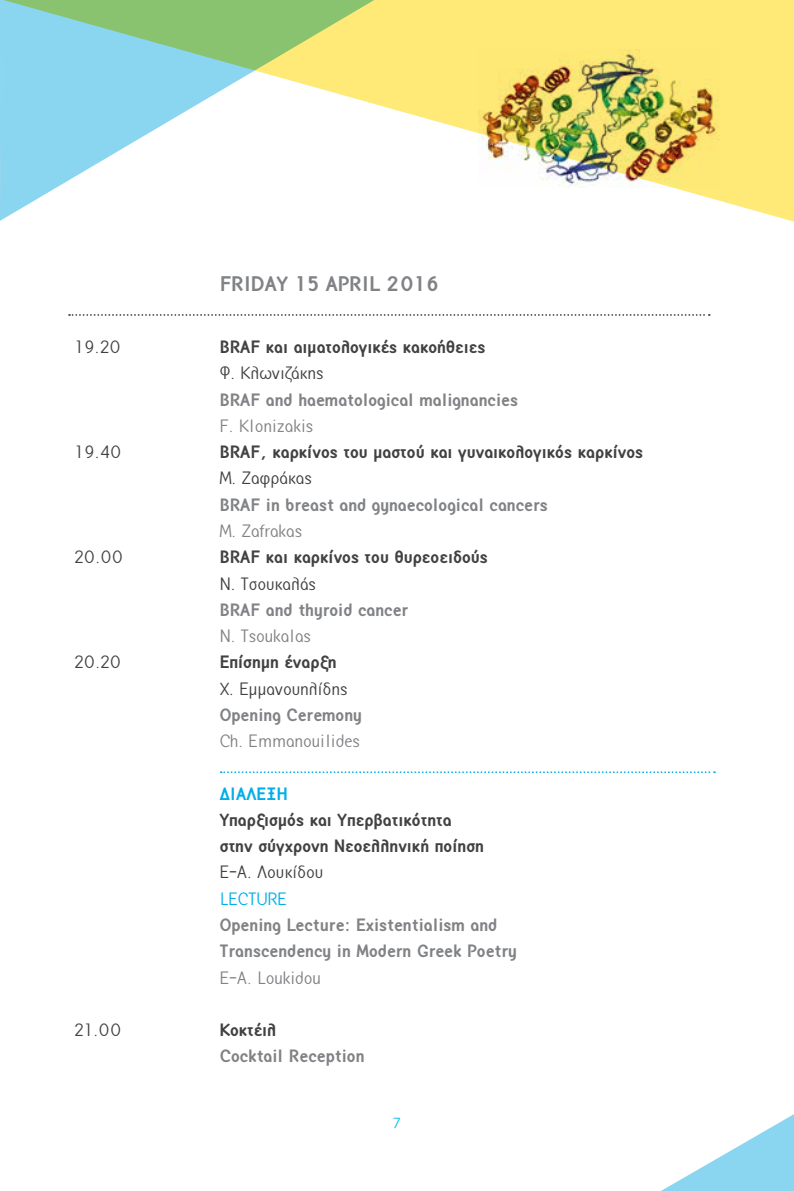
<style>
.page{position:relative;width:794px;height:1191px;background:#fff}
.page>*{position:absolute;margin:0;border:0;box-sizing:border-box;transform-origin:0 0}
.t1{font:700 22.75px "PF Report";color:#808285}
.t2{font:700 19.25px/26.2px "PF Report";color:#808285}
.t3{font:700 19.25px/26.2px "PF Report";color:#414042}
.t4{font:19.25px "PF Report";color:#414042}
.t5{font:19.25px "PF Report";color:#808285}
.t6{font:700 19.25px "PF Report";color:#00afe8}
.t7{font:19.25px "PF Report";color:#00afe8}
.t8{font:15.75px "PF Report";color:#00c0eb}
</style>
<div class="page">
<svg style="left:0;top:0;width:794px;height:222px"></svg>
<svg style="left:221px;top:771px;width:494px;height:2px"></svg>
<svg style="left:69px;top:314px;width:640px;height:2px"></svg>
<img style="left:479px;top:50px;width:240px;height:138px">
<svg style="left:661px;top:1114px;width:133px;height:77px"></svg>
<p class="t1" style="left:220px;top:272px;width:221px">FRIDAY 15 APRIL 2016</p>
<p class="t4" style="left:74px;top:337px;width:48px">19.20</p>
<p class="t3" style="left:220px;top:334px;width:11px">BRAF</p>
<p class="t3" style="left:266px;top:334px;width:221px">και αιματολογικές κακοήθειες</p>
<p class="t4" style="left:220px;top:364px;width:105px">Φ. Κλωνιζάκης</p>
<p class="t2" style="left:220px;top:386px;width:9px">BRAF</p>
<p class="t2" style="left:266px;top:386px;width:254px">and haematological malignancies</p>
<p class="t5" style="left:220px;top:416px;width:95px">F. Klonizakis</p>
<p class="t4" style="left:74px;top:442px;width:49px">19.40</p>
<p class="t3" style="left:220px;top:439px;width:11px">BRAF</p>
<p class="t3" style="left:260px;top:439px;width:384px">, καρκίνος του μαστού και γυναικολογικός καρκίνος</p>
<p class="t4" style="left:220px;top:469px;width:94px">Μ. Ζαφράκας</p>
<p class="t2" style="left:220px;top:491px;width:9px">BRAF</p>
<p class="t2" style="left:266px;top:491px;width:283px">in breast and gynaecological cancers</p>
<p class="t5" style="left:220px;top:521px;width:84px">M. Zafrakas</p>
<p class="t4" style="left:74px;top:548px;width:50px">20.00</p>
<p class="t3" style="left:220px;top:544px;width:11px">BRAF</p>
<p class="t3" style="left:266px;top:544px;width:224px">και καρκίνος του θυρεοειδούς</p>
<p class="t4" style="left:220px;top:574px;width:98px">Ν. Τσουκαλάς</p>
<p class="t2" style="left:220px;top:596px;width:9px">BRAF</p>
<p class="t2" style="left:266px;top:596px;width:144px">and thyroid cancer</p>
<p class="t5" style="left:220px;top:626px;width:93px">N . Tsoukalas</p>
<p class="t4" style="left:74px;top:653px;width:48px">20.20</p>
<p class="t3" style="left:220px;top:649px;width:118px">Επίσημη έναρξη</p>
<p class="t4" style="left:220px;top:679px;width:129px">Χ. Εμμανουηλίδης</p>
<p class="t2" style="left:220px;top:701px;width:144px">Opening Ceremony</p>
<p class="t5" style="left:220px;top:731px;width:142px">Ch. Emmanouilides</p>
<p class="t6" style="left:220px;top:783px;width:68px">Διάλεξη</p>
<p class="t3" style="left:220px;top:806px;width:266px">Υπαρξισμός και Υπερβατικότητα στην σύγχρονη Νεοελληνική ποίηση</p>
<p class="t4" style="left:220px;top:863px;width:105px">Ε-Α. Λουκίδου</p>
<p class="t7" style="left:220px;top:889px;width:69px">LECTURE</p>
<p class="t2" style="left:220px;top:911px;width:299px">Opening Lecture: Εxistentialism and<br>Transcendency in Modern Greek Poetry</p>
<p class="t5" style="left:220px;top:968px;width:102px">E-A. Loukidou</p>
<p class="t4" style="left:74px;top:1020px;width:49px">21.00</p>
<p class="t3" style="left:220px;top:1016px;width:58px">Κοκτέιλ</p>
<p class="t2" style="left:220px;top:1043px;width:146px">Cocktail Reception</p>
<p class="t8" style="left:393px;top:1115px;width:9px">7</p>
</div>
